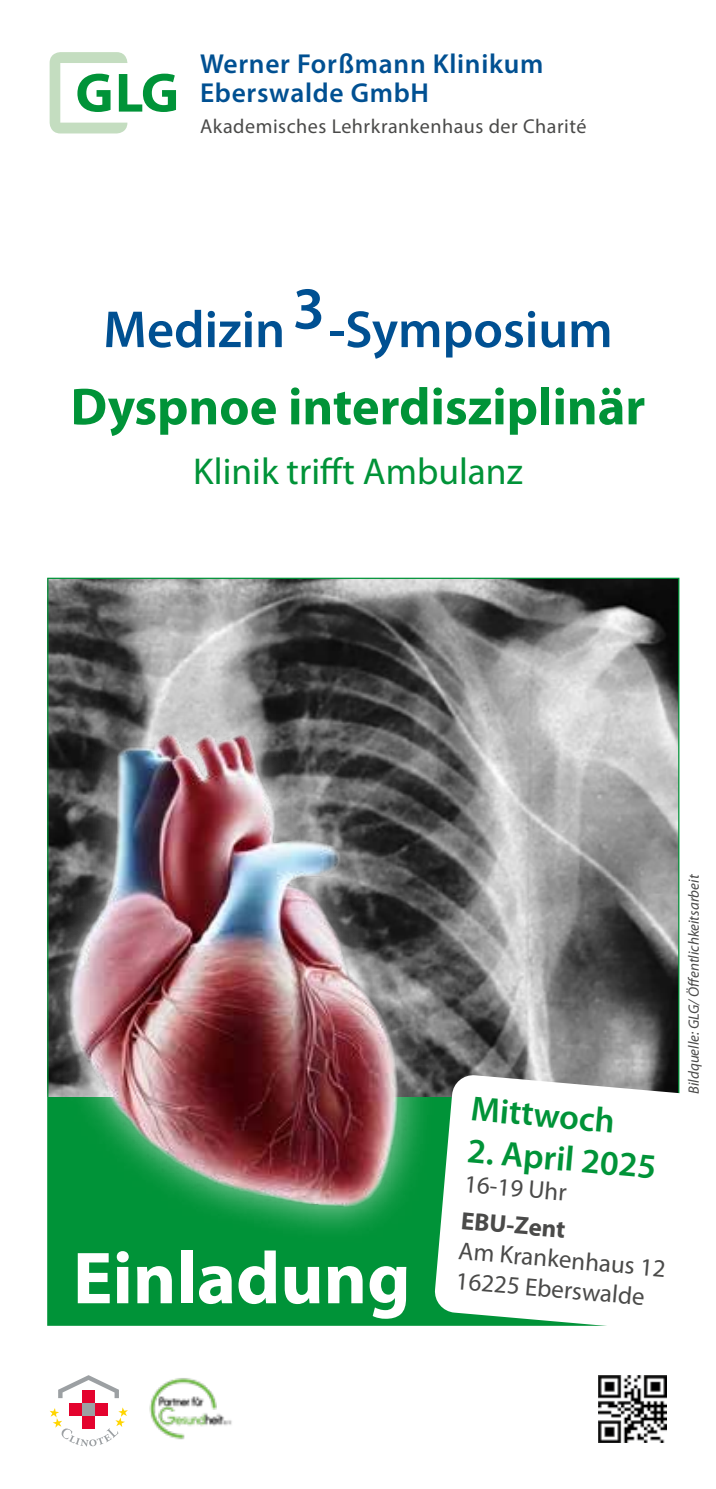
<style>
.page{position:relative;width:716px;height:1489px;background:#fff}
.page>*{position:absolute;margin:0;border:0;box-sizing:border-box;transform-origin:0 0}
.t1{font:700 74.25px "Myriad Pro";color:#fff}
.t2{font:600 60px "Myriad Pro";color:#005092}
.t3{font:700 52.5px "Myriad Pro";color:#009338}
.t4{font:600 52.5px "Myriad Pro";color:#005092}
.t5{font:37.5px "Myriad Pro";color:#009338}
.t6{font:600 35px "Myriad Pro";color:#009338}
.t7{font:600 27.5px/29.5px "Myriad Pro";letter-spacing:.025em;color:#005092}
.t8{font:25px/30px "Myriad Pro";color:#4a4a49}
.t9{font:700 25px "Myriad Pro";color:#4a4a49}
.t10{font:20px "Myriad Pro";letter-spacing:.025em;color:#4a4a49}
.t11{font:italic 15px "Myriad Pro";color:#4a4a49}
</style>
<div class="page">
<div style="left:48px;top:578px;width:631px;height:746px;background:#009338"></div>
<img style="left:49px;top:579px;width:628px;height:495px">
<svg style="left:50px;top:52px;width:126px;height:81px"></svg>
<svg style="left:58px;top:1375px;width:61px;height:22px"></svg>
<svg style="left:50px;top:1407px;width:78px;height:39px"></svg>
<div style="left:83px;top:1389px;width:12px;height:13px;background:#e4032e"></div>
<div style="left:69px;top:1402px;width:13px;height:13px;background:#e4032e"></div>
<div style="left:96px;top:1402px;width:12px;height:13px;background:#e4032e"></div>
<div style="left:83px;top:1415px;width:12px;height:13px;background:#e4032e"></div>
<div style="left:83px;top:1402px;width:12px;height:13px;background:#9ca0a3"></div>
<img style="left:599px;top:1375px;width:67px;height:67px">
<img style="left:149px;top:1378px;width:83px;height:62px">
<svg style="left:434px;top:1074px;width:246px;height:252px;background:#eaf2ed"></svg>
<div style="left:32px;top:699px;width:403px;height:543px;background:#fff;opacity:.75"></div>
<img style="left:32px;top:730px;width:394px;height:476px">
<p class="t7" style="left:200px;top:48px;width:345px">Werner Forßmann Klinikum<br>Eberswalde GmbH</p>
<p class="t10" style="left:200px;top:114px;width:388px">Akademisches Lehrkrankenhaus der Charité</p>
<h2 class="t2" style="left:293px;top:270px;width:34px">3</h2>
<h3 class="t4" style="left:103px;top:296px;width:511px">Medizin -Symposium</h3>
<h3 class="t3" style="left:71px;top:372px;width:576px">Dyspnoe interdisziplinär</h3>
<h3 class="t5" style="left:193px;top:448px;width:331px">Klinik trifft Ambulanz</h3>
<h1 class="t1" style="left:73px;top:1229px;width:339px">Einladung</h1>
<h3 class="t6" style="left:473px;top:1086px;width:146px;rotate:5deg">Mittwoch</h3>
<h3 class="t6" style="left:469px;top:1127px;width:191px;rotate:5deg">2. April 2025</h3>
<p class="t8" style="left:466px;top:1168px;width:104px;rotate:5deg">16-19 Uhr</p>
<p class="t9" style="left:463px;top:1203px;width:106px;rotate:5deg">EBU-Zent</p>
<p class="t8" style="left:460px;top:1234px;width:209px;rotate:5deg">Am Krankenhaus 12<br>16225 Eberswalde</p>
<p class="t11" style="left:684px;top:1093px;width:221px;rotate:-90deg">Bildquelle: GLG/ Öffentlichkeitsarbeit</p>
</div>
